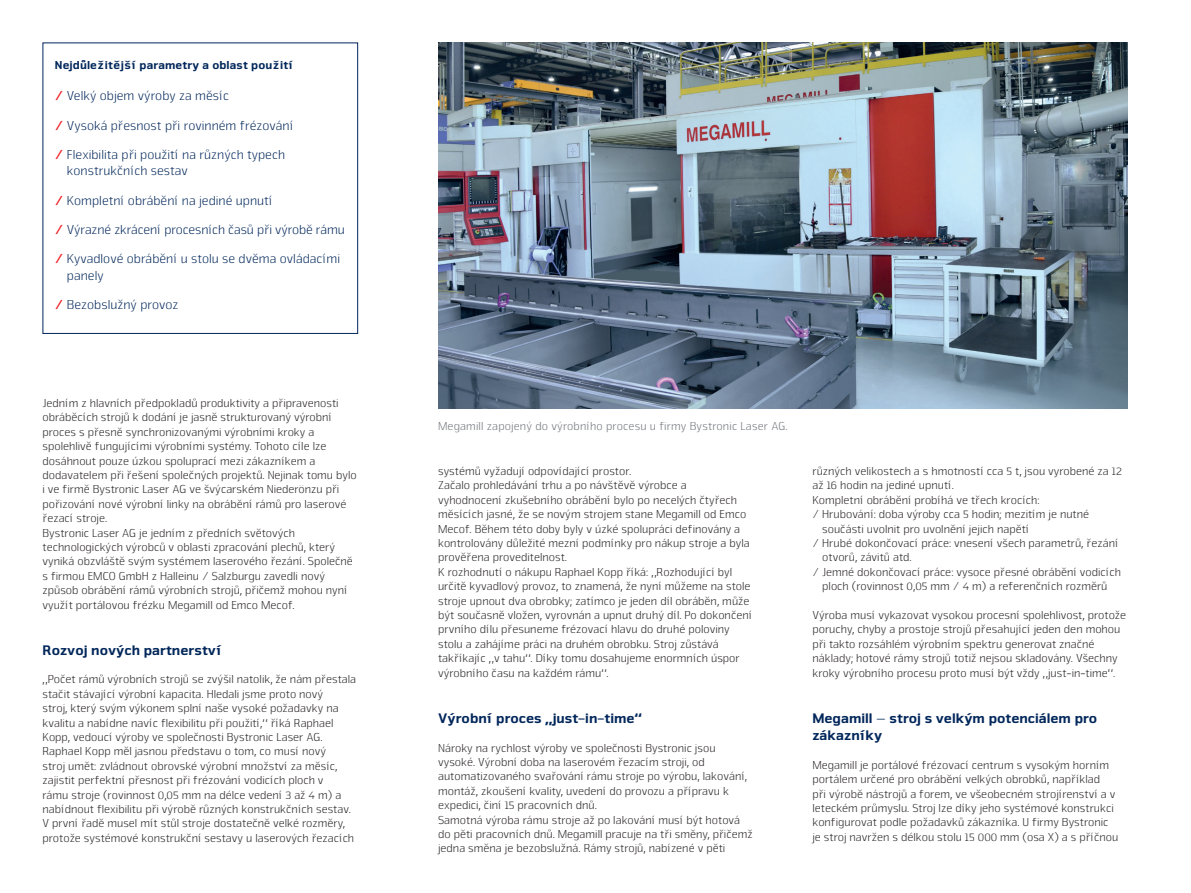
<style>
.page{position:relative;width:1191px;height:893px;background:#fff}
.page>*{position:absolute;margin:0;border:0;box-sizing:border-box;transform-origin:0 0}
.t1{font:900 14.4px/17.2px "Nuri Pro";color:#00265a}
.t2{font:300 13.5px/29.2px "Nuri Pro";color:#00265a}
.t3{font:300 12px/14.4px "Nuri Pro";color:#231f20}
.t4{font:300 12px "Nuri Pro";letter-spacing:.01em;color:#6f7178}
.t5{font:900 12px "Nuri Pro";letter-spacing:.01em;color:#00265a}
.s1{font-weight:700;color:#ee1d23}
</style>
<div class="page">
<img style="left:438px;top:43px;width:689px;height:366px">
<div style="left:43px;top:43px;width:315px;height:291px;border:1px solid #00265a"></div>
<p class="t5" style="left:55px;top:58px;width:240px">Nejdůležitější parametry a oblast použití</p>
<p class="t2" style="left:55px;top:81px;width:240px"><span class="s1">/</span> Velký objem výroby za měsíc<br><span class="s1">/</span> Vysoká přesnost při rovinném frézování <span class="s1">/</span> Flexibilita při použití na různých typech</p>
<p class="t2" style="left:55px;top:156px;width:291px;text-indent:12px">konstrukčních sestav<br><span class="s1">/</span> Kompletní obrábění na jediné upnutí<br><span class="s1">/</span> Výrazné zkrácení procesních časů při výrobě rámu <span class="s1">/</span> Kyvadlové obrábění u stolu se dvěma ovládacími</p>
<p class="t2" style="left:55px;top:261px;width:125px;text-indent:12px">panely<br><span class="s1">/</span> Bezobslužný provoz</p>
<p class="t3" style="left:43px;top:396px;width:316px">Jedním z hlavních předpokladů produktivity a připravenosti obráběcích strojů k dodání je jasně strukturovaný výrobní proces s přesně synchronizovanými výrobními kroky a spolehlivě fungujícími výrobními systémy. Tohoto cíle lze dosáhnout pouze úzkou spoluprací mezi zákazníkem a dodavatelem při řešení společných projektů. Nejinak tomu bylo i ve firmě Bystronic Laser AG ve švýcarském Niederönzu při pořizování nové výrobní linky na obrábění rámů pro laserové řezací stroje.<br>Bystronic Laser AG je jedním z předních světových technologických výrobců v oblasti zpracování plechů, který vyniká obzvláště svým systémem laserového řezání. Společně s firmou EMCO GmbH z Halleinu / Salzburgu zavedli nový způsob obrábění rámů výrobních strojů, přičemž mohou nyní využít portálovou frézku Megamill od Emco Mecof.</p>
<p class="t1" style="left:43px;top:641px;width:181px">Rozvoj nových partnerství</p>
<p class="t3" style="left:43px;top:672px;width:315px">„Počet rámů výrobních strojů se zvýšil natolik, že nám přestala stačit stávající výrobní kapacita. Hledali jsme proto nový<br>stroj, který svým výkonem splní naše vysoké požadavky na kvalitu a nabídne navíc flexibilitu při použití,“ říká Raphael Kopp, vedoucí výroby ve společnosti Bystronic Laser AG.<br>Raphael Kopp měl jasnou představu o tom, co musí nový<br>stroj umět: zvládnout obrovské výrobní množství za měsíc, zajistit perfektní přesnost při frézování vodicích ploch v<br>rámu stroje (rovinnost 0,05 mm na délce vedení 3 až 4 m) a nabídnout flexibilitu při výrobě různých konstrukčních sestav.<br>V první řadě musel mít stůl stroje dostatečně velké rozměry, protože systémové konstrukční sestavy u laserových řezacích</p>
<p class="t4" style="left:438px;top:420px;width:351px">Megamill zapojený do výrobního procesu u firmy Bystronic Laser AG.</p>
<p class="t3" style="left:438px;top:464px;width:316px">systémů vyžadují odpovídající prostor.<br>Začalo prohledávání trhu a po návštěvě výrobce a vyhodnocení zkušebního obrábění bylo po necelých čtyřech měsících jasné, že se novým strojem stane Megamill od Emco Mecof. Během této doby byly v úzké spolupráci definovány a kontrolovány důležité mezní podmínky pro nákup stroje a byla prověřena proveditelnost.<br>K rozhodnutí o nákupu Raphael Kopp říká: „Rozhodující byl určitě kyvadlový provoz, to znamená, že nyní můžeme na stole stroje upnout dva obrobky; zatímco je jeden díl obráběn, může být současně vložen, vyrovnán a upnut druhý díl. Po dokončení prvního dílu přesuneme frézovací hlavu do druhé poloviny stolu a zahájíme práci na druhém obrobku. Stroj zůstává takříkajíc „v tahu“. Díky tomu dosahujeme enormních úspor výrobního času na každém rámu“.</p>
<p class="t1" style="left:438px;top:709px;width:205px">Výrobní proces „just-in-time“</p>
<p class="t3" style="left:438px;top:740px;width:316px">Nároky na rychlost výroby ve společnosti Bystronic jsou vysoké. Výrobní doba na laserovém řezacím stroji, od automatizovaného svařování rámu stroje po výrobu, lakování, montáž, zkoušení kvality, uvedení do provozu a přípravu k expedici, činí 15 pracovních dnů.<br>Samotná výroba rámu stroje až po lakování musí být hotová do pěti pracovních dnů. Megamill pracuje na tři směny, přičemž jedna směna je bezobslužná. Rámy strojů, nabízené v pěti</p>
<p class="t3" style="left:812px;top:464px;width:311px">různých velikostech a s hmotností cca 5 t, jsou vyrobené za 12</p>
<p class="t3" style="left:812px;top:478px;width:143px">až 16 hodin na jediné upnutí.</p>
<p class="t3" style="left:812px;top:493px;width:229px">Kompletní obrábění probíhá ve třech krocích:</p>
<p class="t3" style="left:812px;top:507px;width:278px">/ Hrubování: doba výroby cca 5 hodin; mezitím je nutné</p>
<p class="t3" style="left:822px;top:522px;width:209px">součásti uvolnit pro uvolnění jejich napětí</p>
<p class="t3" style="left:812px;top:536px;width:308px">/ Hrubé dokončovací práce: vnesení všech parametrů, řezání</p>
<p class="t3" style="left:822px;top:550px;width:91px">otvorů, závitů atd.</p>
<p class="t3" style="left:812px;top:565px;width:310px">/ Jemné dokončovací práce: vysoce přesné obrábění vodicích</p>
<p class="t3" style="left:822px;top:579px;width:287px">ploch (rovinnost 0,05 mm / 4 m) a referenčních rozměrů</p>
<p class="t3" style="left:812px;top:608px;width:315px">Výroba musí vykazovat vysokou procesní spolehlivost, protože poruchy, chyby a prostoje strojů přesahující jeden den mohou při takto rozsáhlém výrobním spektru generovat značné náklady; hotové rámy strojů totiž nejsou skladovány. Všechny kroky výrobního procesu proto musí být vždy „just-in-time“.</p>
<p class="t1" style="left:812px;top:709px;width:286px">Megamill – stroj s velkým potenciálem pro zákazníky</p>
<p class="t3" style="left:812px;top:758px;width:307px">Megamill je portálové frézovací centrum s vysokým horním portálem určené pro obrábění velkých obrobků, například<br>při výrobě nástrojů a forem, ve všeobecném strojírenství a v leteckém průmyslu. Stroj lze díky jeho systémové konstrukci konfigurovat podle požadavků zákazníka. U firmy Bystronic je stroj navržen s délkou stolu 15 000 mm (osa X) a s příčnou</p>
</div>
